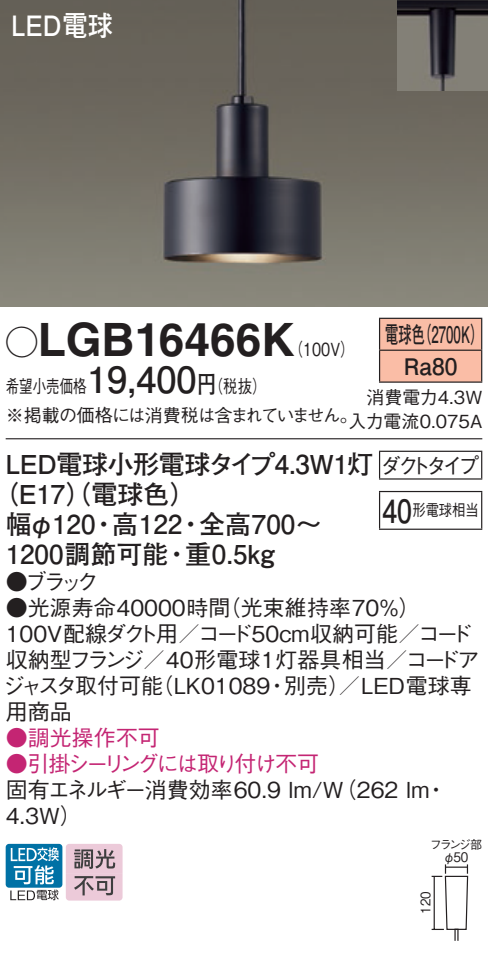
<style>
.page{position:relative;width:488px;height:961px;background:#fff}
.page>*{position:absolute;margin:0;border:0;box-sizing:border-box;transform-origin:0 0}
.t1{font:700 46px "Helvetica LT Std";color:#231f20}
.t2{font:700 28px "Futo Go B101 Pro";color:#fff;scale:.9 1}
.t3{font:700 26px "Futo Go B101 Pro";color:#231f20}
.t4{font:700 22.8px/32px "Futo Go B101 Pro";color:#231f20;text-align:center;scale:.58 1}
.t5{font:500 22px/26px "Gothic BBB Pro";color:#231f20}
.t6{font:500 22px "Gothic BBB Pro";letter-spacing:-.125em;color:#c42573}
.t7{font:500 22px "Gothic BBB Pro";letter-spacing:-.095em;color:#c42573}
.t8{font:500 22px "Gothic BBB Pro";color:#231f20;scale:.94 1}
.t9{font:500 18px/28px "Gothic BBB Pro";letter-spacing:-.035em;color:#231f20;scale:.75 1}
.t10{font:500 18px/24px "Gothic BBB Pro";color:#231f20;text-align:right}
.t11{font:500 18px "Gothic BBB Pro";color:#231f20;scale:.8 1}
.t12{font:500 16px "Gothic BBB Pro";color:#231f20;scale:.83 1}
.t13{font:500 13.2px "Gothic BBB Pro";color:#231f20;scale:.9 1}
.t14{font:500 12px "Gothic BBB Pro";letter-spacing:-.185em;color:#231f20}
.s1{font-family:"Ford Classification 1";font-weight:400;font-size:32px}
.s2{font-family:"Futo Go B101 Pro";font-weight:700;font-size:36px}
.s3{font-family:"Futo Go B101 Pro";font-weight:700;font-size:24px}
.s4{font-family:"Futo Go B101 Pro";font-weight:700;font-size:32px}
</style>
<div class="page">
<img style="left:0;top:0;width:488px;height:306px">
<img style="left:397px;top:0;width:91px;height:91px">
<div style="left:380px;top:319px;width:101px;height:62px;background:#fabda6"></div>
<hr style="left:379px;top:317px;width:103px;height:2px;background:#231f20">
<hr style="left:379px;top:319px;width:1px;height:30px;background:#231f20">
<hr style="left:481px;top:319px;width:1px;height:30px;background:#231f20">
<hr style="left:379px;top:349px;width:103px;height:2px;background:#231f20">
<hr style="left:379px;top:351px;width:1px;height:30px;background:#231f20">
<hr style="left:481px;top:351px;width:1px;height:30px;background:#231f20">
<hr style="left:379px;top:381px;width:103px;height:2px;background:#231f20">
<hr style="left:6px;top:438px;width:476px;height:1px;background:#231f20">
<svg style="left:379px;top:452px;width:1px;height:26px"></svg>
<hr style="left:379px;top:450px;width:103px;height:2px;background:#231f20">
<svg style="left:481px;top:452px;width:1px;height:26px"></svg>
<hr style="left:379px;top:478px;width:103px;height:1px;background:#231f20">
<hr style="left:379px;top:492px;width:1px;height:36px;background:#231f20">
<hr style="left:379px;top:490px;width:103px;height:2px;background:#231f20">
<hr style="left:481px;top:492px;width:1px;height:36px;background:#231f20">
<hr style="left:379px;top:528px;width:103px;height:2px;background:#231f20">
<svg style="left:431px;top:864px;width:37px;height:77px"></svg>
<div style="left:6px;top:843px;width:56px;height:44px;background:#0071a5;border-radius:3px"></div>
<svg style="left:10px;top:847px;width:49px;height:53px"></svg>
<svg style="left:66px;top:844px;width:56px;height:56px;background:#c8adb9"></svg>
<p class="t2" style="left:11px;top:3px;width:114px">LED電球</p>
<h1 class="t1" style="left:6px;top:311px;width:290px"><span class="s1">A</span>LGB16466K</h1>
<p class="t4" style="left:385px;top:315px;width:171px">電球色（2700K）<br>Ra80</p>
<p class="t10" style="left:348px;top:383px;width:135px">消費電力4.3W入力電流0.075A</p>
<p class="t3" style="left:6px;top:443px;width:369px">LED電球小形電球タイプ4.3W1灯</p>
<p class="t3" style="left:-8px;top:473px;width:206px">（E17（）電球色）</p>
<p class="t3" style="left:6px;top:503px;width:317px">幅φ120・高122・全高700～</p>
<p class="t3" style="left:6px;top:533px;width:271px">1200調節可能・重0.5kg</p>
<p class="t5" style="left:6px;top:566px;width:94px">●ブラック</p>
<p class="t5" style="left:3px;top:592px;width:478px">●光源寿命40000時間（光束維持率70％）<br>100V配線ダクト用／コード50cm収納可能／コード収納型フランジ／40形電球1灯器具相当／コードアジャスタ取付可能（LK01089・別売）／LED電球専用商品</p>
<p class="t7" style="left:6px;top:720px;width:155px">●調光操作不可</p>
<p class="t6" style="left:6px;top:746px;width:315px">●引掛シーリングには取り付け不可</p>
<p class="t5" style="left:6px;top:774px;width:443px">固有エネルギー消費効率60.9 lm/W（262 lm・<br>4.3W）</p>
<p class="t11" style="left:288px;top:334px;width:84px">（100V）</p>
<p class="t9" style="left:6px;top:370px;width:471px">希望小売価格<span class="s2">19,400</span><span class="s3">円</span>（税抜）<br>※掲載の価格には消費税は含まれていません。</p>
<p class="t8" style="left:380px;top:447px;width:106px">ダクトタイプ</p>
<p class="t12" style="left:382px;top:497px;width:118px"><span class="s4">40</span>形電球相当</p>
<p class="t14" style="left:430px;top:834px;width:54px">フランジ部</p>
<p class="t13" style="left:414px;top:913px;width:26px;rotate:-90deg">120</p>
<p class="t13" style="left:443px;top:846px;width:29px">φ50</p>
</div>
